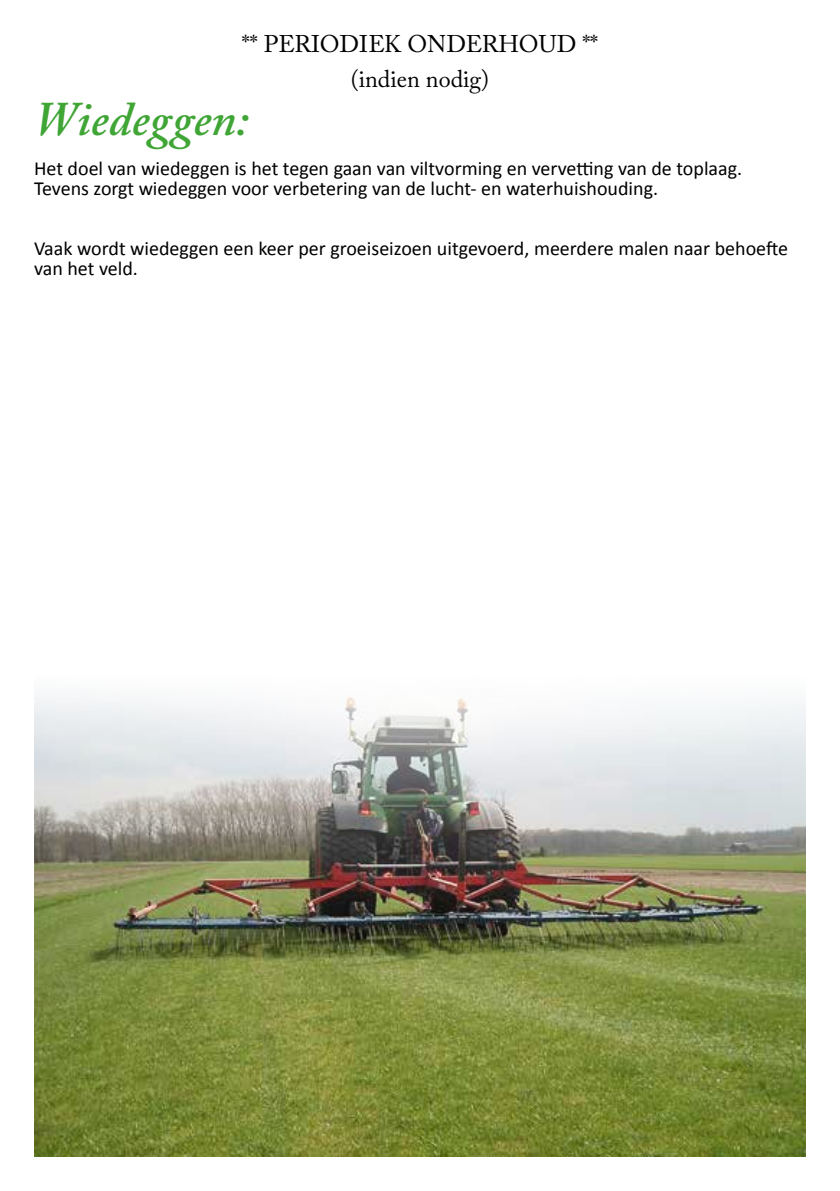
<style>
.page{position:relative;width:840px;height:1191px;background:#fff}
.page>*{position:absolute;margin:0;border:0;box-sizing:border-box;transform-origin:0 0}
.t1{font:italic 600 48px "Adobe Caslon Pro";color:#3fa535}
.t2{font:24px/35px "Adobe Caslon Pro";color:#000;text-align:center}
.t3{font:20px/20px "Calibri";color:#000}
</style>
<div class="page">
<img style="left:34px;top:696px;width:771px;height:461px">
<p class="t2" style="left:242px;top:26px;width:357px">** PERIODIEK ONDERHOUD ** (indien nodig)</p>
<h1 class="t1" style="left:34px;top:90px;width:216px">Wiedeggen:</h1>
<p class="t3" style="left:34px;top:157px;width:709px">Het doel van wiedeggen is het tegen gaan van viltvorming en vervetting van de toplaag.<br>Tevens zorgt wiedeggen voor verbetering van de lucht- en waterhuishouding.</p>
<p class="t3" style="left:34px;top:237px;width:755px">Vaak wordt wiedeggen een keer per groeiseizoen uitgevoerd, meerdere malen naar behoefte van het veld.</p>
</div>
